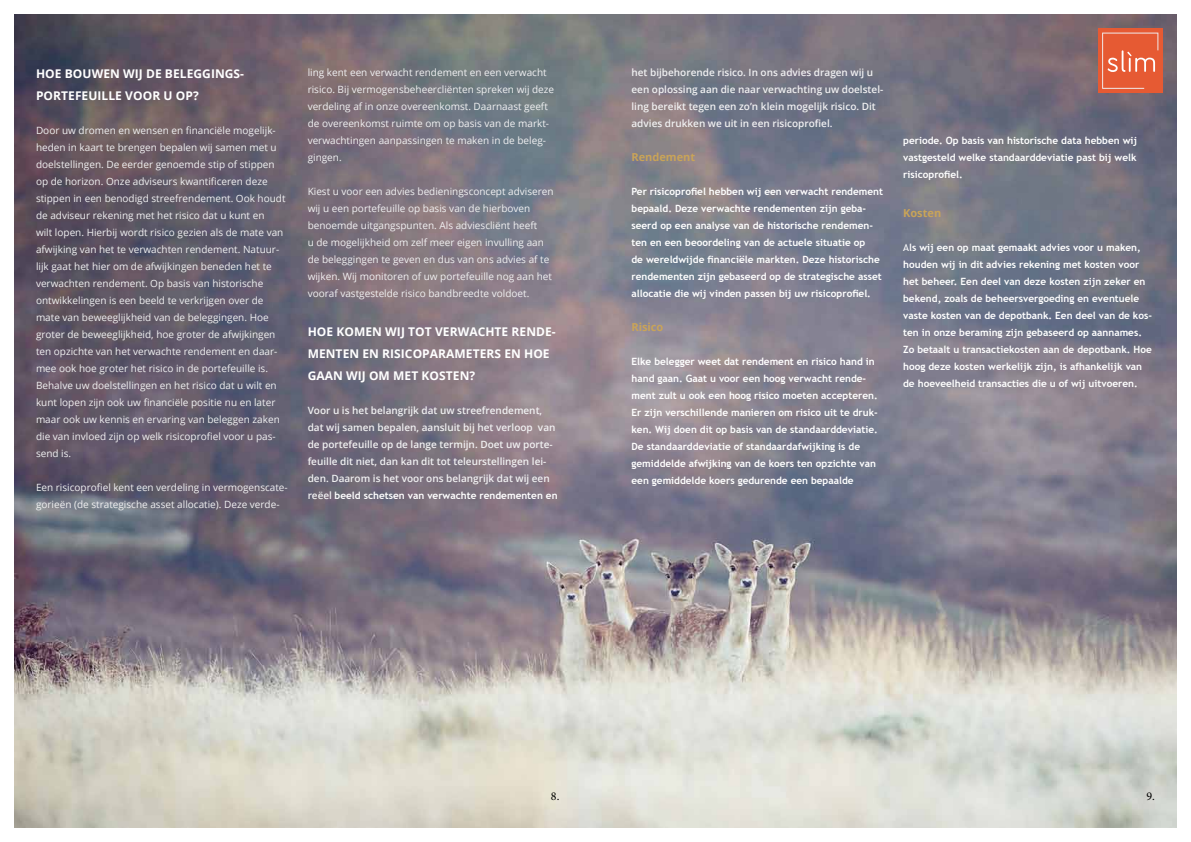
<style>
.page{position:relative;width:1191px;height:842px;background:#fff}
.page>*{position:absolute;margin:0;border:0;box-sizing:border-box;transform-origin:0 0}
.t1{font:700 12px "Open Sans";letter-spacing:.005em;color:#fff}
.t2{font:12px "Minion Pro";color:#000}
.t3{font:700 11px "Open Sans";color:#c9a458}
.t4{font:10px/17px "Open Sans";color:#f1f1f2}
.t5{font:700 10px/17px "Trebuchet MS";color:#fff}
.t6{font:600 10px/17px "Open Sans";color:#f1f1f2}
.s1{font-family:"Open Sans";font-weight:600;color:#f1f1f2}
.s2{font-weight:400}
</style>
<div class="page">
<img style="left:14px;top:14px;width:1162px;height:814px">
<div style="left:1097px;top:28px;width:65px;height:65px;background:#e65a33"></div>
<svg style="left:1102px;top:33px;width:56px;height:56px"></svg>
<p class="t1" style="left:36px;top:65px;width:39px">HOE BOUWEN</p>
<p class="t1" style="left:123px;top:65px;width:8px">WIJ</p>
<p class="t1" style="left:146px;top:65px;width:28px">DE BELEGGINGS</p>
<p class="t1" style="left:240px;top:65px;width:5px">-</p>
<p class="t1" style="left:36px;top:87px;width:9px">PORTEFEUILLE</p>
<p class="t1" style="left:125px;top:87px;width:10px">VOOR</p>
<p class="t1" style="left:163px;top:87px;width:37px">UOP?</p>
<p class="t4" style="left:36px;top:122px;width:251px">Door uw dromen en wensen en financiële mogelijk&shy;heden in kaart te brengen bepalen wij samen met u doelstellingen. De eerder genoemde stip of stippen op de horizon. Onze adviseurs kwantificeren deze stippen in een benodigd streefrendement. Ook houdt de adviseur rekening met het risico dat u kunt en<br>wilt lopen. Hierbij wordt risico gezien als de mate van afwijking van het te verwachten rendement. Natuur&shy;lijk gaat het hier om de afwijkingen beneden het te verwachten rendement. Op basis van historische ontwikkelingen is een beeld te verkrijgen over de mate van beweeglijkheid van de beleggingen. Hoe groter de beweeglijkheid, hoe groter de afwijkingen ten opzichte van het verwachte rendement en daar&shy;mee ook hoe groter het risico in de portefeuille is.<br>Behalve uw doelstellingen en het risico dat u wilt en kunt lopen zijn ook uw financiële positie nu en later maar ook uw kennis en ervaring van beleggen zaken die van invloed zijn op welk risicoprofiel voor u pas&shy;send is.</p>
<p class="t4" style="left:36px;top:479px;width:253px">Een risicoprofiel kent een verdeling in vermogenscate&shy;gorieën (de strategische asset allocatie). Deze verde-</p>
<p class="t4" style="left:308px;top:64px;width:248px">ling kent een verwacht rendement en een verwacht risico. Bij vermogensbeheercliënten spreken wij deze verdeling af in onze overeenkomst. Daarnaast geeft de overeenkomst ruimte om op basis van de markt&shy;verwachtingen aanpassingen te maken in de beleg&shy;gingen.</p>
<p class="t4" style="left:308px;top:183px;width:247px">Kiest u voor een advies bedieningsconcept adviseren wij u een portefeuille op basis van de hierboven benoemde uitgangspunten. Als adviescliënt heeft<br>u de mogelijkheid om zelf meer eigen invulling aan de beleggingen te geven en dus van ons advies af te wijken. Wij monitoren of uw portefeuille nog aan het vooraf vastgestelde risico bandbreedte voldoet.</p>
<p class="t1" style="left:308px;top:324px;width:85px">HOE KOMEN WIJ</p>
<p class="t1" style="left:408px;top:324px;width:9px">TOT</p>
<p class="t1" style="left:435px;top:324px;width:10px">VERWA</p>
<p class="t1" style="left:478px;top:324px;width:16px">CHTE</p>
<p class="t1" style="left:511px;top:324px;width:9px">RENDE</p>
<p class="t1" style="left:552px;top:324px;width:5px">-</p>
<p class="t1" style="left:308px;top:346px;width:20px">MENTEN</p>
<p class="t1" style="left:362px;top:346px;width:26px">EN RISI</p>
<p class="t1" style="left:405px;top:346px;width:17px">COPARA</p>
<p class="t1" style="left:454px;top:346px;width:20px">METERS</p>
<p class="t1" style="left:504px;top:346px;width:29px">EN HOE</p>
<p class="t1" style="left:308px;top:368px;width:10px">GAAN</p>
<p class="t1" style="left:346px;top:368px;width:8px">WIJ</p>
<p class="t1" style="left:369px;top:368px;width:70px">OM MET KOSTEN</p>
<p class="t1" style="left:469px;top:368px;width:7px">?</p>
<p class="t6" style="left:308px;top:402px;width:249px">Voor u is het belangrijk dat uw streefrendement, dat wij samen bepalen, aansluit bij het verloop van de portefeuille op de lange termijn. Doet uw porte&shy;feuille dit niet, dan kan dit tot teleurstellingen lei&shy;den. Daarom is het voor ons belangrijk dat wij een</p>
<p class="t5" style="left:308px;top:487px;width:251px"><span class="s1">reëel</span> beeld schetsen van verwachte rendementen en</p>
<p class="t6" style="left:631px;top:64px;width:253px">het bijbehorende risico. In ons advies dragen wij u een oplossing aan die naar verwachting uw doelstel&shy;ling bereikt tegen een zo’n klein mogelijk risico. Dit advies drukken we uit in een risicoprofiel.</p>
<p class="t3" style="left:631px;top:150px;width:65px">RENDEMENT</p>
<p class="t5" style="left:631px;top:183px;width:253px">Per risicoprofiel hebben wij een verwacht rendement bepaald. Deze verwachte rendementen zijn geba&shy;seerd op een analyse van de historische rendemen&shy;ten en een beoordeling van de actuele situatie op<br>de wereldwijde financiële markten. Deze historische rendementen zijn gebaseerd op de strategische asset allocatie die wij vinden passen bij uw risicoprofiel.</p>
<p class="t3" style="left:631px;top:320px;width:33px">RISICO</p>
<p class="t5" style="left:631px;top:353px;width:248px">Elke belegger weet dat rendement en risico hand in hand gaan. Gaat u voor een hoog verwacht rende&shy;ment zult u ook een hoog risico moeten accepteren.<br>Er zijn verschillende manieren om risico uit te druk&shy;ken. Wij doen dit op basis van de standaarddeviatie.<br>De standaarddeviatie of standaardafwijking is de gemiddelde afwijking van de koers ten opzichte van een gemiddelde koers gedurende een bepaalde</p>
<p class="t5" style="left:903px;top:132px;width:235px;text-align:justify">periode. Op basis van historische data hebben wij vastgesteld welke standaarddeviatie past bij welk risicoprofiel.</p>
<p class="t3" style="left:903px;top:205px;width:40px">KOSTEN</p>
<p class="t5" style="left:903px;top:239px;width:250px"><span class="s2">A</span>ls wij een op maat gemaakt advies voor u maken, houden wij in dit advies rekening met kosten voor het beheer. Een deel van deze kosten zijn zeker en bekend, zoals de beheersvergoeding en eventuele vaste kosten van de depotbank. Een deel van de kos&shy;ten in onze beraming zijn gebaseerd op aannames.<br>Zo betaalt u transactiekosten aan de depotbank. Hoe hoog deze kosten werkelijk zijn, is afhankelijk van de hoeveelheid transacties die u of wij uitvoeren.</p>
<p class="t2" style="left:551px;top:788px;width:10px">8.</p>
<p class="t2" style="left:1146px;top:788px;width:10px">9.</p>
</div>
